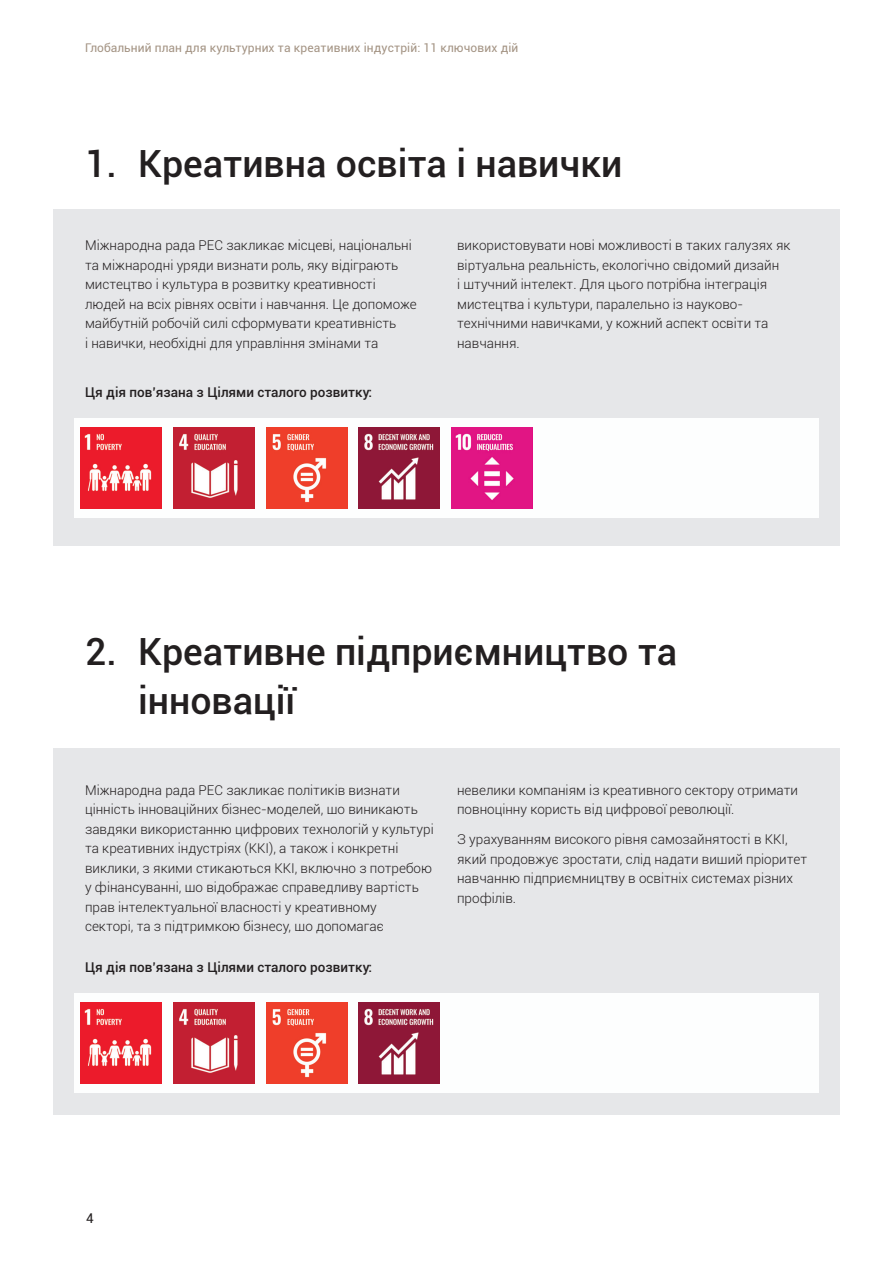
<style>
.page{position:relative;width:893px;height:1263px;background:#fff}
.page>*{position:absolute;margin:0;border:0;box-sizing:border-box;transform-origin:0 0}
.t1{font:500 37.5px/49.5px "Roboto";color:#231f20}
.t2{font:300 13.5px/19.5px "Roboto";color:#231f20}
.t3{font:500 13.5px "Roboto";color:#231f20}
.t4{font:13.5px "Roboto";color:#231f20}
.t5{font:12px "Roboto";letter-spacing:.01em;color:#a49484}
</style>
<div class="page">
<div style="left:53px;top:209px;width:787px;height:337px;background:#e6e7e9"></div>
<div style="left:53px;top:748px;width:787px;height:366px;background:#e6e7e9"></div>
<div style="left:74px;top:418px;width:745px;height:100px;background:#fdfefe"></div>
<div style="left:74px;top:993px;width:745px;height:100px;background:#fdfefe"></div>
<img style="left:81px;top:427px;width:81px;height:81px">
<img style="left:81px;top:1002px;width:81px;height:81px">
<img style="left:173px;top:427px;width:81px;height:81px">
<img style="left:173px;top:1002px;width:81px;height:81px">
<img style="left:266px;top:427px;width:81px;height:81px">
<img style="left:266px;top:1002px;width:81px;height:81px">
<img style="left:359px;top:427px;width:81px;height:81px">
<img style="left:359px;top:1002px;width:81px;height:81px">
<img style="left:451px;top:427px;width:81px;height:81px">
<p class="t5" style="left:85px;top:39px;width:435px">Глобальний план для культурних та креативних індустрій: 11 ключових дій</p>
<h1 class="t1" style="left:85px;top:137px;width:539px">1. Креативна освіта і навички</h1>
<p class="t2" style="left:85px;top:235px;width:333px">Міжнародна рада PEC закликає місцеві, національні та міжнародні уряди визнати роль, яку відіграють мистецтво і культура в розвитку креативності людей на всіх рівнях освіти і навчання. Це допоможе майбутній робочій силі сформувати креативність<br>і навички, необхідні для управління змінами та</p>
<p class="t2" style="left:457px;top:235px;width:335px">використовувати нові можливості в таких галузях як віртуальна реальність, екологічно свідомий дизайн<br>і штучний інтелект. Для цього потрібна інтеграція мистецтва і культури, паралельно із науково&shy;технічними навичками, у кожний аспект освіти та навчання.</p>
<p class="t3" style="left:85px;top:383px;width:289px">Ця дія пов’язана з Цілями сталого розвитку:</p>
<h1 class="t1" style="left:138px;top:625px;width:541px;text-indent:-53px">2. Креативне підприємництво та інновації</h1>
<p class="t2" style="left:85px;top:780px;width:350px">Міжнародна рада PEC закликає політиків визнати цінність інноваційних бізнес-моделей, що виникають завдяки використанню цифрових технологій у культурі та креативних індустріях (ККІ), а також і конкретні виклики, з якими стикаються ККІ, включно з потребою у фінансуванні, що відображає справедливу вартість прав інтелектуальної власності у креативному<br>секторі, та з підтримкою бізнесу, що допомагає</p>
<p class="t2" style="left:457px;top:780px;width:342px">невелики компаніям із креативного сектору отримати повноцінну користь від цифрової революції.</p>
<p class="t2" style="left:457px;top:829px;width:352px">З урахуванням високого рівня самозайнятості в ККІ, який продовжує зростати, слід надати вищий пріоритет навчанню підприємництву в освітніх системах різних профілів.</p>
<p class="t3" style="left:85px;top:958px;width:289px">Ця дія пов’язана з Цілями сталого розвитку:</p>
<p class="t4" style="left:86px;top:1208px;width:9px">4</p>
</div>
